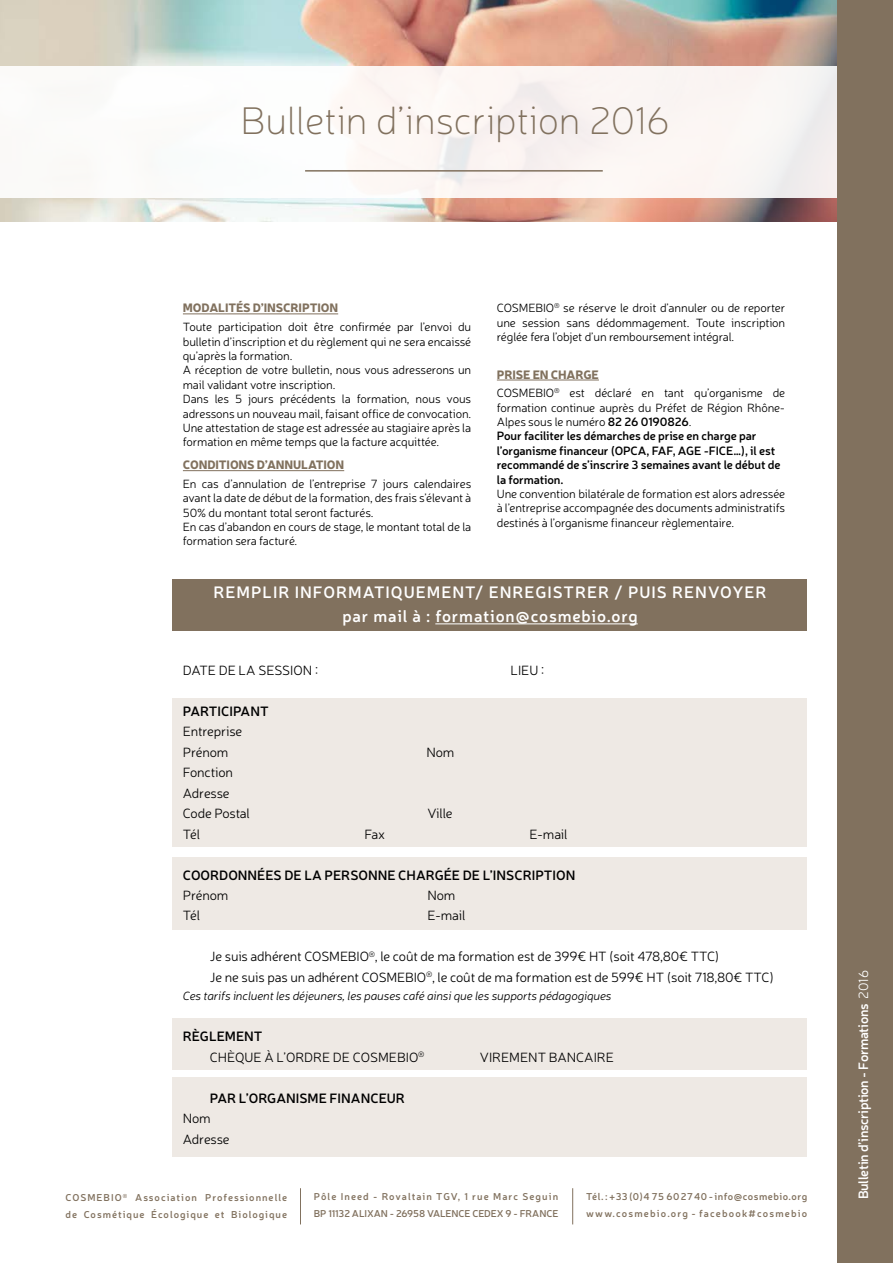
<style>
.page{position:relative;width:893px;height:1263px;background:#fff}
.page>*{position:absolute;margin:0;border:0;box-sizing:border-box;transform-origin:0 0}
.t1{font:100 39px "Neris";color:#81715e}
.t2{font:600 16.5px "Neris";letter-spacing:.06em;color:#fff}
.t3{font:300 13.5px/20.4px "Neris";letter-spacing:-.01em;color:#000}
.t4{font:600 13.5px/20.4px "Neris";color:#000}
.t5{font:600 13.5px "Neris";letter-spacing:-.02em;color:#fff}
.t6{font:300 12px/14.4px "Neris";letter-spacing:-.01em;color:#000}
.t7{font:italic 300 12px "Neris";letter-spacing:-.01em;color:#000}
.t8{font:600 9.9px/16.5px "Neris";letter-spacing:.1em;color:#81715e}
.t9{font:600 9.9px/16.5px "Neris";letter-spacing:.075em;color:#81715e}
.s1{font-weight:900;color:#81715e}
.s2{font-weight:600}
.s3{font-weight:300}
</style>
<div class="page">
<div style="left:173px;top:698px;width:634px;height:149px;background:#eee9e4"></div>
<div style="left:173px;top:857px;width:634px;height:72px;background:#eee9e4"></div>
<div style="left:173px;top:1018px;width:634px;height:52px;background:#eee9e4"></div>
<div style="left:173px;top:579px;width:634px;height:51px;background:#81715e"></div>
<div style="left:173px;top:1077px;width:634px;height:80px;background:#eee9e4"></div>
<img style="left:0;top:0;width:838px;height:221px">
<div style="left:0;top:66px;width:893px;height:132px;background:#fbf8f5"></div>
<hr style="left:305px;top:170px;width:298px;height:2px;background:#81715e">
<div style="left:838px;top:0;width:55px;height:1263px;background:#81715e"></div>
<hr style="left:183px;top:313px;width:155px;height:1px;background:#81715e">
<hr style="left:183px;top:470px;width:161px;height:1px;background:#81715e">
<hr style="left:497px;top:380px;width:102px;height:1px;background:#81715e">
<hr style="left:300px;top:1188px;width:1px;height:36px;background:#81715e">
<hr style="left:572px;top:1188px;width:1px;height:36px;background:#81715e">
<hr style="left:435px;top:623px;width:203px;height:1px;background:#fff">
<p class="t1" style="left:240px;top:97px;width:431px">Bulletin d’inscription 2016</p>
<p class="t6" style="left:183px;top:299px;width:290px;line-height:18.6px"><span class="s1">MODALITéS D’INSCRIPTION<br></span>Toute participation doit être confirmée par l’envoi du</p>
<p class="t6" style="left:183px;top:334px;width:290px">bulletin d’inscription et du règlement qui ne sera encaissé qu’après la formation.<br>A réception de votre bulletin, nous vous adresserons un mail validant votre inscription.<br>Dans les 5 jours précédents la formation, nous vous adressons un nouveau mail, faisant office de convocation.<br>Une attestation de stage est adressée au stagiaire après la formation en même temps que la facture acquittée.</p>
<p class="t6" style="left:183px;top:455px;width:290px;line-height:18.6px"><span class="s1">CONDITIONS D’ANNULATION<br></span>En cas d’annulation de l’entreprise 7 jours calendaires</p>
<p class="t6" style="left:183px;top:490px;width:290px">avant la date de début de la formation, des frais s’élevant à 50% du montant total seront facturés.<br>En cas d’abandon en cours de stage, le montant total de la formation sera facturé.</p>
<p class="t6" style="left:497px;top:301px;width:290px;text-align:justify">COSMEBIO<sup>®</sup> se réserve le droit d’annuler ou de reporter une session sans dédommagement. Toute inscription réglée fera l’objet d’un remboursement intégral.</p>
<p class="t6" style="left:497px;top:365px;width:290px;line-height:18.6px"><span class="s1">PRISE EN CHARGE<br></span>COSMEBIO<sup>®</sup> est déclaré en tant qu’organisme de</p>
<p class="t6" style="left:497px;top:400px;width:290px">formation continue auprès du Préfet de Région Rhône-Alpes sous le numéro <span class="s2">82 26 0190826</span>.<br><span class="s2">Pour faciliter les démarches de prise en charge par l’organisme financeur (OPCA, FAF, AGE -FICE…), il est recommandé de s’inscrire 3 semaines avant le début de la formation.<br></span>Une convention bilatérale de formation est alors adressée à l’entreprise accompagnée des documents administratifs destinés à l’organisme financeur règlementaire.</p>
<p class="t2" style="left:214px;top:581px;width:472px">REMPLIR INFORMATIQUEMENT/ ENREGISTRER / PUIS renvo</p>
<p class="t2" style="left:732px;top:581px;width:24px">yer</p>
<p class="t2" style="left:342px;top:605px;width:297px">par mail à : formation@cosmebio.org</p>
<p class="t3" style="left:183px;top:660px;width:18px">Date</p>
<p class="t3" style="left:219px;top:660px;width:48px">de la sessio</p>
<p class="t3" style="left:303px;top:660px;width:17px">n :</p>
<p class="t3" style="left:510px;top:660px;width:8px">Lieu</p>
<p class="t3" style="left:541px;top:660px;width:4px">:</p>
<p class="t3" style="left:183px;top:700px;width:61px"><span class="s2">Participant<br></span>Entreprise<br>Prénom</p>
<p class="t3" style="left:426px;top:741px;width:30px">Nom</p>
<p class="t3" style="left:183px;top:762px;width:69px">Fonction<br>Adresse<br>Code Postal</p>
<p class="t3" style="left:427px;top:803px;width:27px">Ville</p>
<p class="t3" style="left:183px;top:823px;width:19px">Tél</p>
<p class="t3" style="left:364px;top:823px;width:22px">Fax</p>
<p class="t3" style="left:529px;top:823px;width:40px">E-mail</p>
<p class="t4" style="left:183px;top:864px;width:19px">Coordonnées</p>
<p class="t4" style="left:284px;top:864px;width:50px">delapersonne</p>
<p class="t4" style="left:398px;top:864px;width:28px">chargée</p>
<p class="t4" style="left:463px;top:864px;width:39px">de l’inscription</p>
<p class="t3" style="left:183px;top:885px;width:47px">Prénom</p>
<p class="t3" style="left:427px;top:885px;width:30px">Nom</p>
<p class="t3" style="left:183px;top:905px;width:19px">Tél</p>
<p class="t3" style="left:427px;top:905px;width:40px">E-mail</p>
<p class="t3" style="left:210px;top:946px;width:566px">Je suis adhérent COSMEBIO<sup>®</sup>, le coût de ma formation est de 399€ HT (soit 478,80€ TTC)<br>Je ne suis pas un adhérent COSMEBIO<sup>®</sup>, le coût de ma formation est de 599€ HT (soit 718,80€ TTC)</p>
<p class="t7" style="left:183px;top:988px;width:430px">Ces tarifs incluent les déjeuners, les pauses café ainsi que les supports pédagogiques</p>
<p class="t4" style="left:183px;top:1026px;width:27px">Règlement</p>
<p class="t3" style="left:210px;top:1046px;width:86px">Ch èque à l’ordre</p>
<p class="t3" style="left:333px;top:1046px;width:93px">de COSMEBIO<sup>®</sup></p>
<p class="t3" style="left:480px;top:1046px;width:136px">VIREMENT BANCAIRE</p>
<p class="t4" style="left:183px;top:1087px;width:224px;text-indent:27px">PAR L’ORGANISME FINANCEUR<br><span class="s3">Nom<br>Adresse</span></p>
<p class="t8" style="left:66px;top:1189px;width:223px">COSMEBIO<sup>®</sup> Association Professionnelle de Cosmétique Écologique et Biologique</p>
<p class="t8" style="left:586px;top:1188px;width:223px">Tél. : +33 (0)4 75 60 27 40 - info@cosmebio.org www.cosmebio.org - facebook#cosmebio</p>
<p class="t9" style="left:314px;top:1188px;width:246px">Pôle Ineed - Rovaltain TGV, 1 rue Marc Seguin<br>BP 11132 ALIXAN - 26958 VALENCE CEDEX 9 - France</p>
<p class="t5" style="left:854px;top:1199px;width:231px;rotate:-90deg">Bulletin d’inscription - Formations <span class="s3">2016</span></p>
</div>
